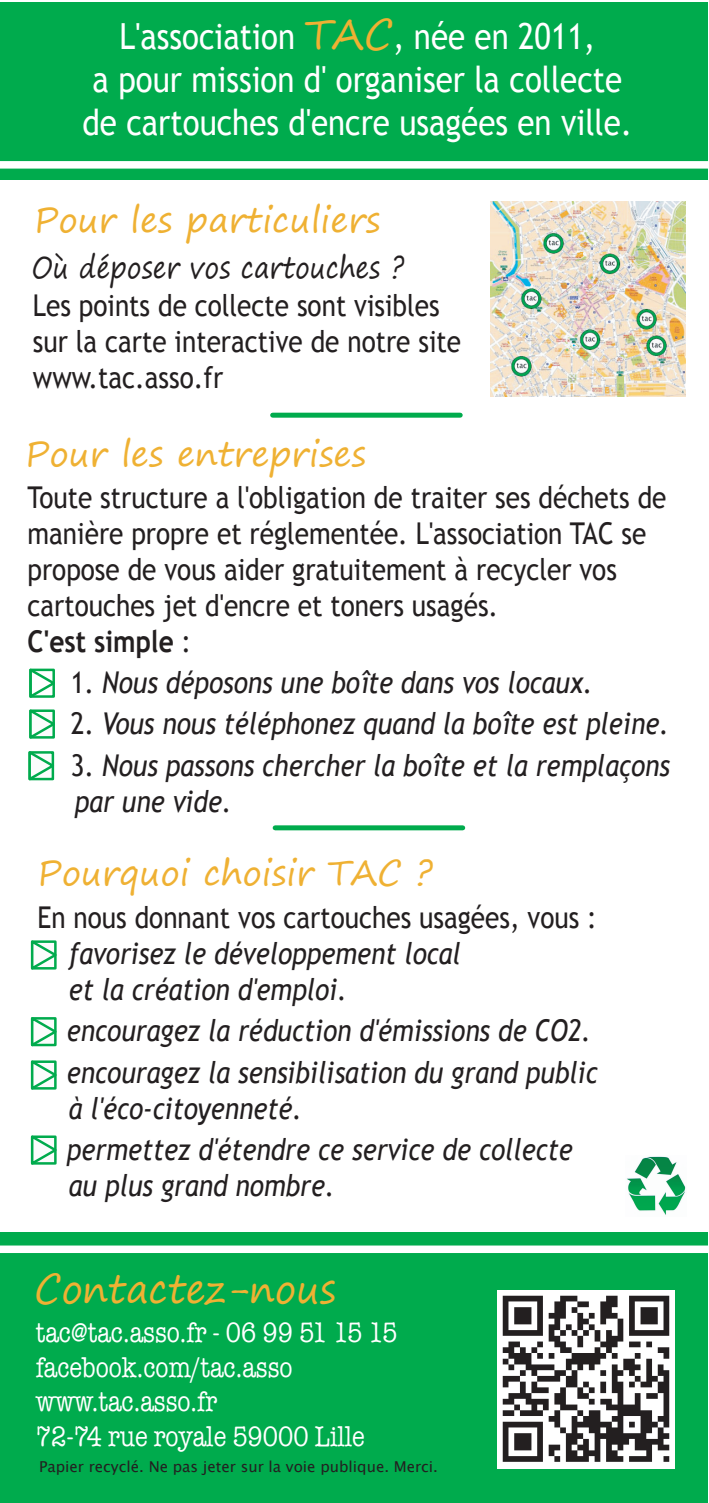
<style>
.page{position:relative;width:709px;height:1503px;background:#fff}
.page>*{position:absolute;margin:0;border:0;box-sizing:border-box;transform-origin:0 0}
.t1{font:40px "Segoe Print";color:#efb133;scale:.96 1}
.t2{font:36px/43px "Trebuchet MS";color:#fff;text-align:center;scale:.87 1}
.t3{font:34.5px "Segoe Print";color:#efb133}
.t4{font:italic 30px/36px "Trebuchet MS";color:#231f20;scale:.87 1}
.t5{font:30px/36px "Trebuchet MS";color:#231f20;scale:.87 1}
.t6{font:30px "Segoe Print";color:#231f20;scale:.87 1}
.t7{font:28.75px/34.5px "American Typewriter";color:#fff;scale:.83 1}
.t8{font:15px "Lucida Grande";color:#231f20}
.s1{font-family:"Segoe Print";font-size:41.25px;color:#efb133}
.s2{font-weight:700}
.s3{font-style:normal}
</style>
<div class="page">
<div style="left:0;top:2px;width:708px;height:177px;background:#00ab4d"></div>
<div style="left:0;top:1232px;width:708px;height:270px;background:#00ab4d"></div>
<div style="left:0;top:161px;width:708px;height:8px;background:#fff"></div>
<img style="left:498px;top:1290px;width:176px;height:178px">
<div style="left:0;top:1245px;width:708px;height:8px;background:#fff"></div>
<img style="left:627px;top:1156px;width:59px;height:59px">
<img style="left:490px;top:201px;width:195px;height:195px">
<div style="left:273px;top:413px;width:187px;height:5px;background:#00ab4d"></div>
<svg style="left:30px;top:1017px;width:27px;height:30px"></svg>
<svg style="left:30px;top:1060px;width:27px;height:30px"></svg>
<svg style="left:30px;top:1135px;width:27px;height:30px"></svg>
<svg style="left:30px;top:940px;width:27px;height:30px"></svg>
<svg style="left:29px;top:668px;width:26px;height:30px"></svg>
<svg style="left:29px;top:709px;width:26px;height:30px"></svg>
<svg style="left:28px;top:751px;width:27px;height:30px"></svg>
<div style="left:275px;top:825px;width:188px;height:5px;background:#00ab4d"></div>
<p class="t2" style="left:82px;top:14px;width:633px">L'association <span class="s1">TAC</span>, née en 2011,<br>a pour mission d' organiser la collecte de cartouches d'encre usagées en ville.</p>
<p class="t3" style="left:34px;top:188px;width:348px">Pour les particuliers</p>
<p class="t6" style="left:32px;top:240px;width:430px">Où déposer vos cartouches ?</p>
<p class="t5" style="left:33px;top:287px;width:493px">Les points de collecte sont visibles sur la carte interactive de notre site www.tac.asso.fr</p>
<p class="t3" style="left:25px;top:422px;width:342px">Pour les entreprises</p>
<p class="t5" style="left:28px;top:479px;width:736px">Toute structure a l'obligation de traiter ses déchets de manière propre et réglementée. L'association TAC se propose de vous aider gratuitement à recycler vos cartouches jet d'encre et toners usagés.<br><span class="s2">C'est simple</span> :</p>
<p class="t4" style="left:71px;top:664px;width:601px"><span class="s3">1.</span> Nous déposons une boîte dans vos locaux.</p>
<p class="t4" style="left:71px;top:705px;width:689px"><span class="s3">2.</span> Vous nous téléphonez quand la boîte est pleine.</p>
<p class="t4" style="left:71px;top:747px;width:690px"><span class="s3">3.</span> Nous passons chercher la boîte et la remplaçons par une vide.</p>
<p class="t3" style="left:37px;top:841px;width:397px">Pourquoi choisir TAC ?</p>
<p class="t5" style="left:37px;top:899px;width:644px">En nous donnant vos cartouches usagées, vous :</p>
<p class="t4" style="left:69px;top:935px;width:452px">favorisez le développement local et la création d'emploi.</p>
<p class="t4" style="left:67px;top:1010px;width:612px;line-height:41.2px">encouragez la réduction d'émissions de CO2. encouragez la sensibilisation du grand public</p>
<p class="t4" style="left:67px;top:1087px;width:583px;line-height:41.2px">à l'éco-citoyenneté.<br>permettez d'étendre ce service de collecte</p>
<p class="t4" style="left:69px;top:1167px;width:307px">au plus grand nombre.</p>
<h1 class="t1" style="left:35px;top:1252px;width:315px">Contactez-nous</h1>
<p class="t7" style="left:36px;top:1315px;width:437px">tac@tac.asso.fr - 06 99 51 15 15 facebook.com/tac.asso www.tac.asso.fr<br>72-74 rue royale 59000 Lille</p>
<p class="t8" style="left:39px;top:1457px;width:400px">Papier recyclé. Ne pas jeter sur la voie publique. Merci.</p>
</div>
